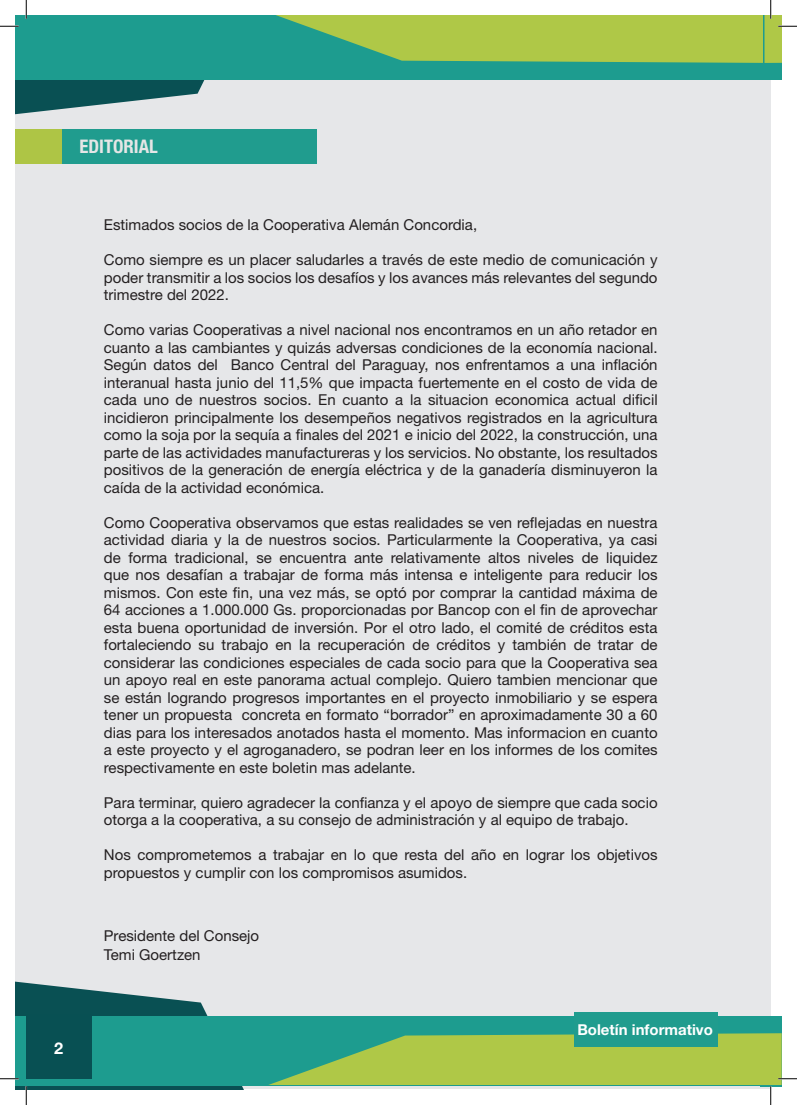
<style>
.page{position:relative;width:797px;height:1105px;background:#fff}
.page>*{position:absolute;margin:0;border:0;box-sizing:border-box;transform-origin:0 0}
.Título-Español{font:700 condensed 18.75px "Helvetica Neue LT Std";color:#e5e6e6}
.t1{font:700 16.25px "Helvetica Neue LT Std";color:#fff}
.Texto_corrido{font:15px/17.5px "Helvetica Neue LT Std";color:#231f20;text-align:justify}
.t2{font:700 15px "Helvetica Neue LT Std";color:#fff}
</style>
<div class="page">
<div style="left:16px;top:16px;width:754px;height:1073px;background:#e6e7e9"></div>
<div style="left:62px;top:129px;width:254px;height:35px;background:#209c8e"></div>
<div style="left:16px;top:129px;width:46px;height:35px;background:#aec545"></div>
<div style="left:16px;top:1017px;width:765px;height:69px;background:#1d9c8f"></div>
<div style="left:574px;top:1012px;width:143px;height:35px;background:#209c8e"></div>
<div style="left:16px;top:16px;width:763px;height:64px;background:#1d9c8f"></div>
<div style="left:763px;top:16px;width:18px;height:63px;background:#1d9c8f"></div>
<svg style="left:0;top:0;width:243px;height:115px"></svg>
<svg style="left:0;top:981px;width:246px;height:124px"></svg>
<svg style="left:265px;top:0;width:532px;height:63px"></svg>
<svg style="left:268px;top:1033px;width:529px;height:72px"></svg>
<p class="Título-Español" style="left:79px;top:135px;width:80px">EDITORIAL</p>
<p class="t1" style="left:54px;top:1038px;width:11px">2</p>
<p class="Texto_corrido" style="left:104px;top:216px;width:375px">Estimados socios de la Cooperativa Alemán Concordia,</p>
<p class="Texto_corrido" style="left:104px;top:251px;width:555px">Como siempre es un placer saludarles a través de este medio de comunicación y poder transmitir a los socios los desafíos y los avances más relevantes del segundo trimestre del 2022.</p>
<p class="Texto_corrido" style="left:104px;top:321px;width:555px">Como varias Cooperativas a nivel nacional nos encontramos en un año retador en cuanto a las cambiantes y quizás adversas condiciones de la economía nacional.<br>Según datos del Banco Central del Paraguay, nos enfrentamos a una inflación interanual hasta junio del 11,5% que impacta fuertemente en el costo de vida de cada uno de nuestros socios. En cuanto a la situacion economica actual dificil incidieron principalmente los desempeños negativos registrados en la agricultura como la soja por la sequía a finales del 2021 e inicio del 2022, la construcción, una parte de las actividades manufactureras y los servicios. No obstante, los resultados positivos de la generación de energía eléctrica y de la ganadería disminuyeron la caída de la actividad económica.</p>
<p class="Texto_corrido" style="left:104px;top:513px;width:555px">Como Cooperativa observamos que estas realidades se ven reflejadas en nuestra actividad diaria y la de nuestros socios. Particularmente la Cooperativa, ya casi de forma tradicional, se encuentra ante relativamente altos niveles de liquidez que nos desafían a trabajar de forma más intensa e inteligente para reducir los mismos. Con este fin, una vez más, se optó por comprar la cantidad máxima de 64 acciones a 1.000.000 Gs. proporcionadas por Bancop con el fin de aprovechar esta buena oportunidad de inversión. Por el otro lado, el comité de créditos esta fortaleciendo su trabajo en la recuperación de créditos y también de tratar de considerar las condiciones especiales de cada socio para que la Cooperativa sea un apoyo real en este panorama actual complejo. Quiero tambien mencionar que se están logrando progresos importantes en el proyecto inmobiliario y se espera tener un propuesta concreta en formato “borrador” en aproximadamente 30 a 60 dias para los interesados anotados hasta el momento. Mas informacion en cuanto a este proyecto y el agroganadero, se podran leer en los informes de los comites respectivamente en este boletin mas adelante.</p>
<p class="Texto_corrido" style="left:104px;top:793px;width:555px">Para terminar, quiero agradecer la confianza y el apoyo de siempre que cada socio otorga a la cooperativa, a su consejo de administración y al equipo de trabajo.</p>
<p class="Texto_corrido" style="left:104px;top:846px;width:555px">Nos comprometemos a trabajar en lo que resta del año en lograr los objetivos propuestos y cumplir con los compromisos asumidos.</p>
<p class="Texto_corrido" style="left:104px;top:927px;width:157px">Presidente del Consejo</p>
<p class="Texto_corrido" style="left:104px;top:946px;width:98px">Temi Goertzen</p>
<p class="t2" style="left:577px;top:1020px;width:137px">Boletín informativo</p>
</div>
